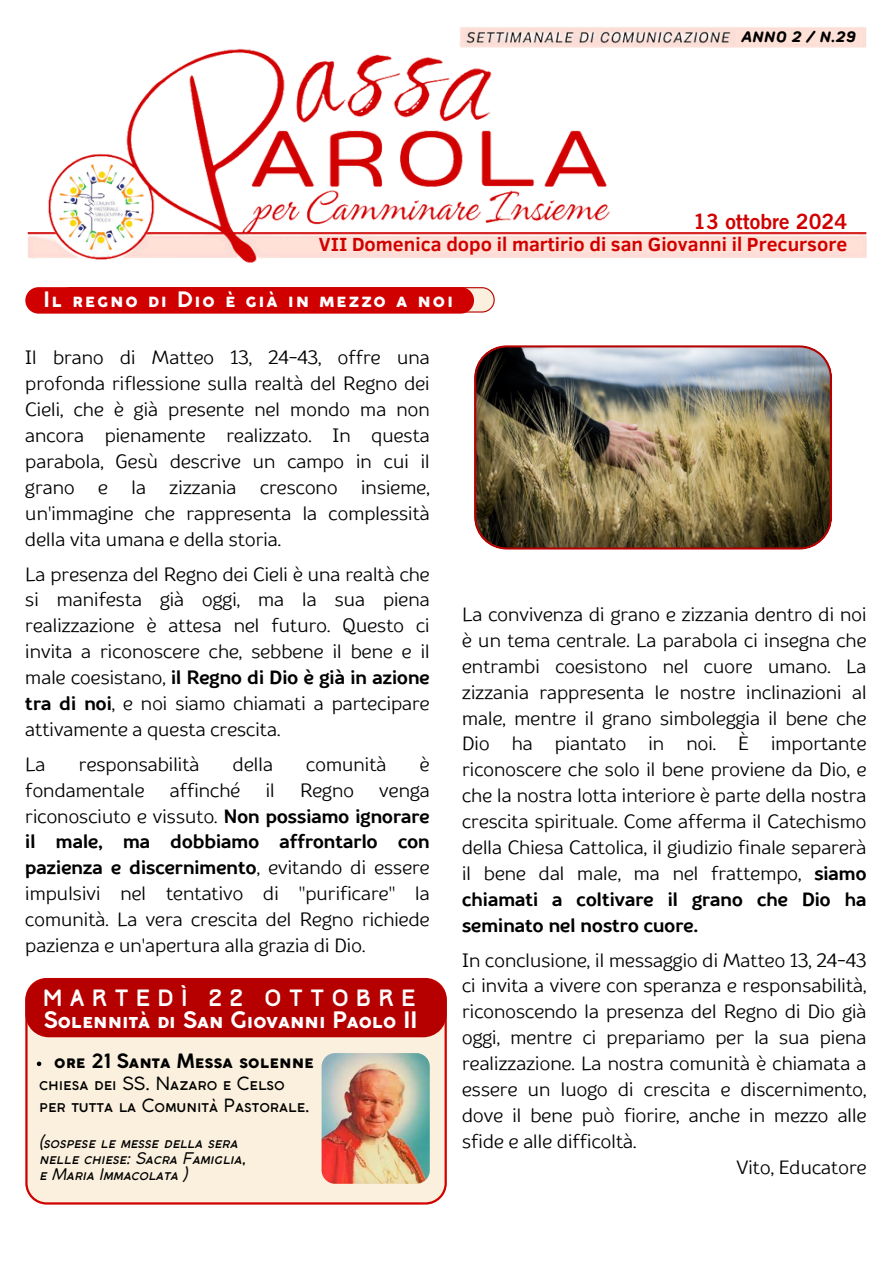
<style>
.page{position:relative;width:894px;height:1264px;background:#fff}
.page>*{position:absolute;margin:0;border:0;box-sizing:border-box;transform-origin:0 0}
.t1{font:700 22.35px "Coco Gothic Small Caps";color:#fff}
.t2{font:700 21px "Coco Gothic Small Caps";letter-spacing:.085em;color:#fff}
.t3{font:21px "Trade Gothic LT Pro Bd 2";color:#d10000}
.t4{font:20.55px "Track";letter-spacing:.395em;color:#fff}
.t5{font:700 19.5px "Clear Sans";color:#d10000}
.t6{font:700 19.5px "Coco Gothic Small Caps";color:#000}
.t7{font:19.2px/25.8px "Souses";letter-spacing:.01em;color:#000;text-align:justify}
.t8{font:18px/22.5px "Coco Gothic Small Caps";color:#000}
.t9{font:italic 15.9px "Coco Gothic Small Caps";color:#000}
.t10{font:italic 700 15px "TT Rounds Neue";letter-spacing:.05em;color:#000}
.s1{font-weight:700}
</style>
<div class="page">
<div style="left:25px;top:287px;width:469px;height:26px;background:#d10000"></div>
<img style="left:27px;top:27px;width:840px;height:236px">
<img style="left:474px;top:345px;width:357px;height:204px">
<div style="left:25px;top:977px;width:421px;height:227px;background:#faf0dd"></div>
<div style="left:25px;top:978px;width:421px;height:59px;background:#b60000"></div>
<img style="left:321px;top:1053px;width:108px;height:130px;border-radius:14px">
<svg style="left:37px;top:1061px;width:4px;height:5px"></svg>
<h1 class="t10" style="left:741px;top:27px;width:116px">ANNO 2 / N.29</h1>
<h3 class="t3" style="left:693px;top:213px;width:155px">13 ottobre 2024</h3>
<h4 class="t5" style="left:319px;top:230px;width:529px">VII Domenica dopo il martirio di san Giovanni il Precursore</h4>
<h4 class="t2" style="left:43px;top:291px;width:411px">Il regno di Dio è già in mezzo a noi</h4>
<h4 class="t7" style="left:25px;top:344px;width:405px">Il brano di Matteo 13, 24-43, offre una profonda riflessione sulla realtà del Regno dei Cieli, che è già presente nel mondo ma non ancora pienamente realizzato. In questa parabola, Gesù descrive un campo in cui il grano e la zizzania crescono insieme, un'immagine che rappresenta la complessità della vita umana e della storia.</h4>
<h2 class="t7" style="left:25px;top:560px;width:405px">La presenza del Regno dei Cieli è una realtà che si manifesta già oggi, ma la sua piena realizzazione è attesa nel futuro. Questo ci invita a riconoscere che, sebbene il bene e il male coesistano, <span class="s1">il Regno di Dio è già in azione tra di noi</span>, e noi siamo chiamati a partecipare attivamente a questa crescita.</h2>
<p class="t7" style="left:25px;top:751px;width:22px">La</p>
<p class="t7" style="left:79px;top:751px;width:122px">responsabilità</p>
<p class="t7" style="left:233px;top:751px;width:41px">della</p>
<p class="t7" style="left:306px;top:751px;width:82px">comunità</p>
<p class="t7" style="left:420px;top:751px;width:11px">è</p>
<p class="t7" style="left:25px;top:776px;width:120px">fondamentale</p>
<p class="t7" style="left:170px;top:776px;width:72px">affinché</p>
<p class="t7" style="left:265px;top:776px;width:10px">il</p>
<p class="t7" style="left:300px;top:776px;width:55px">Regno</p>
<p class="t7" style="left:25px;top:776px;width:405px;text-indent:354px">venga riconosciuto e vissuto. <span class="s1">Non possiamo ignorare il male, ma dobbiamo affrontarlo con pazienza e discernimento</span>, evitando di essere impulsivi nel tentativo di "purificare" la comunità. La vera crescita del Regno richiede pazienza e un'apertura alla grazia di Dio.</p>
<p class="t4" style="left:43px;top:991px;width:373px">MARTEDÌ 22 OTTOBRE</p>
<p class="t1" style="left:43px;top:1011px;width:375px">Solennità di San Giovanni Paolo II</p>
<h4 class="t6" style="left:54px;top:1053px;width:261px">ore 21 Santa Messa solenne</h4>
<h4 class="t8" style="left:39px;top:1073px;width:272px">chiesa dei SS. Nazaro e Celso per tutta la Comunità Pastorale.</h4>
<p class="t9" style="left:39px;top:1136px;width:200px">(sospese le messe della sera</p>
<p class="t9" style="left:39px;top:1152px;width:208px">nelle chiese: Sacra Famiglia,</p>
<p class="t9" style="left:39px;top:1168px;width:149px">e Maria Immacolata )</p>
<h4 class="t7" style="left:462px;top:601px;width:405px">La convivenza di grano e zizzania dentro di noi è un tema centrale. La parabola ci insegna che entrambi coesistono nel cuore umano. La zizzania rappresenta le nostre inclinazioni al male, mentre il grano simboleggia il bene che Dio ha piantato in noi. È importante riconoscere che solo il bene proviene da Dio, e che la nostra lotta interiore è parte della nostra crescita spirituale. Come afferma il Catechismo della Chiesa Cattolica, il giudizio finale separerà il bene dal male, ma nel frattempo, <span class="s1">siamo chiamati a coltivare il grano che Dio ha seminato nel nostro cuore.</span></h4>
<p class="t7" style="left:462px;top:946px;width:405px">In conclusione, il messaggio di Matteo 13, 24-43</p>
<p class="t7" style="left:462px;top:972px;width:405px">ci invita a vivere con speranza e responsabilità,</p>
<p class="t7" style="left:462px;top:998px;width:405px">riconoscendo la presenza del Regno di Dio già</p>
<p class="t7" style="left:462px;top:1024px;width:405px">oggi, mentre ci prepariamo per la sua piena</p>
<p class="t7" style="left:462px;top:1050px;width:405px">realizzazione. La nostra comunità è chiamata a</p>
<p class="t7" style="left:462px;top:1076px;width:405px">essere un luogo di crescita e discernimento,</p>
<p class="t7" style="left:462px;top:1101px;width:405px">dove il bene può fiorire, anche in mezzo alle</p>
<p class="t7" style="left:462px;top:1127px;width:176px">sfide e alle difficoltà.</p>
<p class="t7" style="left:736px;top:1153px;width:131px">Vito, Educatore</p>
</div>
